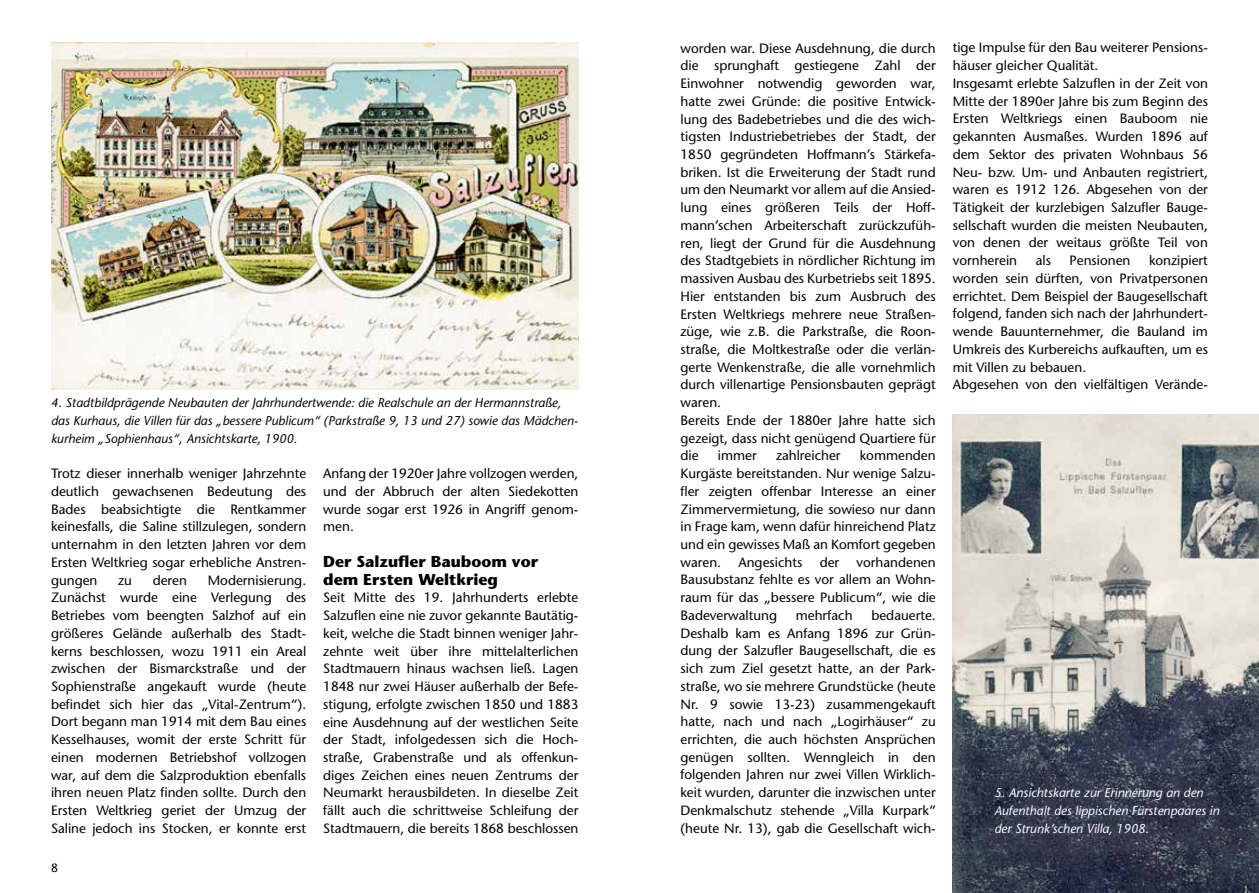
<style>
.page{position:relative;width:1259px;height:893px;background:#fff}
.page>*{position:absolute;margin:0;border:0;box-sizing:border-box;transform-origin:0 0}
.t1{font:700 15.75px/17.7px "Stone Sans";color:#000}
.t2{font:13.5px/17.7px "Stone Sans";color:#000;text-align:justify}
.t3{font:italic 12.75px/17.7px "Stone Sans";color:#000}
.t4{font:italic 12.75px/17.7px "Stone Sans";color:#fff}
.t5{font:12px "Stone Sans";color:#000}
</style>
<div class="page">
<img style="left:51px;top:43px;width:527px;height:347px">
<img style="left:952px;top:415px;width:307px;height:478px">
<p class="t3" style="left:51px;top:394px;width:528px">4. Stadtbildprägende Neubauten der Jahrhundertwende: die Realschule an der Hermannstraße, das Kurhaus, die Villen für das „bessere Publicum“ (Parkstraße 9, 13 und 27) sowie das Mädchen&shy;kurheim „Sophienhaus“, Ansichtskarte, 1900.</p>
<p class="t2" style="left:51px;top:465px;width:257px">Trotz dieser innerhalb weniger Jahrzehnte deutlich gewachsenen Bedeutung des Bades beabsichtigte die Rentkammer keinesfalls, die Saline stillzulegen, sondern unternahm in den letzten Jahren vor dem Ersten Weltkrieg sogar erhebliche Anstren&shy;gungen</p>
<p class="t2" style="left:51px;top:571px;width:257px;text-indent:157px">Modernisierung.<br>Zunächst wurde eine Verlegung des Betriebes vom beengten Salzhof auf ein größeres Gelände außerhalb des Stadt&shy;kerns beschlossen, wozu 1911 ein Areal zwischen der Bismarckstraße und der Sophienstraße angekauft wurde (heute befindet sich hier das „Vital-Zentrum“).<br>Dort begann man 1914 mit dem Bau eines Kesselhauses, womit der erste Schritt für einen modernen Betriebshof vollzogen war, auf dem die Salzproduktion ebenfalls ihren neuen Platz finden sollte. Durch den Ersten Weltkrieg geriet der Umzug der Saline jedoch ins Stocken, er konnte erst</p>
<p class="t2" style="left:118px;top:571px;width:15px">zu</p>
<p class="t2" style="left:153px;top:571px;width:36px">deren</p>
<p class="t5" style="left:51px;top:860px;width:8px">8</p>
<p class="t2" style="left:323px;top:465px;width:257px">Anfang der 1920er Jahre vollzogen werden, und der Abbruch der alten Siedekotten wurde sogar erst 1926 in Angriff genom&shy;men.</p>
<p class="t1" style="left:323px;top:553px;width:216px">Der Salzufler Bauboom vor dem Ersten Weltkrieg</p>
<p class="t2" style="left:323px;top:589px;width:257px">Seit Mitte des 19. Jahrhunderts erlebte Salzuflen eine nie zuvor gekannte Bautätig&shy;keit, welche die Stadt binnen weniger Jahr&shy;zehnte weit über ihre mittelalterlichen Stadtmauern hinaus wachsen ließ. Lagen 1848 nur zwei Häuser außerhalb der Befe&shy;stigung, erfolgte zwischen 1850 und 1883 eine Ausdehnung auf der westlichen Seite der Stadt, infolgedessen sich die Hoch&shy;straße, Grabenstraße und als offenkun&shy;diges Zeichen eines neuen Zentrums der Neumarkt herausbildeten. In dieselbe Zeit fällt auch die schrittweise Schleifung der Stadtmauern, die bereits 1868 beschlossen</p>
<p class="t2" style="left:680px;top:39px;width:257px;text-align:left">worden war. Diese Ausdehnung, die durch die sprunghaft gestiegene Zahl der Einwohner notwendig geworden war, hatte zwei Gründe: die positive Entwick&shy;lung des Badebetriebes und die des wich&shy;tigsten Industriebetriebes der Stadt, der 1850 gegründeten Hoffmann’s Stärkefa&shy;briken. Ist die Erweiterung der Stadt rund um den Neumarkt vor allem auf die Ansied&shy;lung eines größeren Teils der Hoff&shy;mann’schen Arbeiterschaft zurückzufüh&shy;ren, liegt der Grund für die Ausdehnung des Stadtgebiets in nördlicher Richtung im massiven Ausbau des Kurbetriebs seit 1895.<br>Hier entstanden bis zum Ausbruch des Ersten Weltkriegs mehrere neue Straßen&shy;züge, wie z.B. die Parkstraße, die Roon&shy;straße, die Moltkestraße oder die verlän&shy;gerte Wenkenstraße, die alle vornehmlich durch villenartige Pensionsbauten geprägt waren.<br>Bereits Ende der 1880er Jahre hatte sich gezeigt, dass nicht genügend Quartiere für die</p>
<p class="t2" style="left:680px;top:447px;width:257px;text-indent:179px">kommenden Kurgäste bereitstanden. Nur wenige Salzu&shy;fler zeigten offenbar Interesse an einer Zimmervermietung, die sowieso nur dann in Frage kam, wenn dafür hinreichend Platz und ein gewisses Maß an Komfort gegeben waren.</p>
<p class="t2" style="left:718px;top:447px;width:40px">immer</p>
<p class="t2" style="left:776px;top:447px;width:66px">zahlreicher</p>
<p class="t2" style="left:680px;top:553px;width:257px;text-indent:176px">vorhandenen Bausubstanz fehlte es vor allem an Wohn&shy;raum für das „bessere Publicum“, wie die Badeverwaltung</p>
<p class="t2" style="left:738px;top:553px;width:65px">Angesichts</p>
<p class="t2" style="left:819px;top:553px;width:21px">der</p>
<p class="t2" style="left:680px;top:606px;width:257px;text-indent:191px">bedauerte.<br>Deshalb kam es Anfang 1896 zur Grün&shy;dung der Salzufler Baugesellschaft, die es sich zum Ziel gesetzt hatte, an der Park&shy;straße, wo sie mehrere Grundstücke (heute Nr. 9 sowie 13-23) zusammengekauft hatte, nach und nach „Logirhäuser“ zu errichten, die auch höchsten Ansprüchen genügen sollten. Wenngleich in den folgenden Jahren nur zwei Villen Wirklich&shy;keit wurden, darunter die inzwischen unter Denkmalschutz stehende „Villa Kurpark“ (heute Nr. 13), gab die Gesellschaft wich-</p>
<p class="t2" style="left:796px;top:606px;width:58px">mehrfach</p>
<p class="t2" style="left:952px;top:39px;width:257px;text-align:left">tige Impulse für den Bau weiterer Pensions&shy;häuser gleicher Qualität.<br>Insgesamt erlebte Salzuflen in der Zeit von Mitte der 1890er Jahre bis zum Beginn des Ersten Weltkriegs einen Bauboom nie gekannten Ausmaßes. Wurden 1896 auf dem Sektor des privaten Wohnbaus 56<br>Neu- bzw. Um- und Anbauten registriert, waren es 1912 126. Abgesehen von der Tätigkeit der kurzlebigen Salzufler Bauge&shy;sellschaft wurden die meisten Neubauten, von denen der weitaus größte Teil von vornherein</p>
<p class="t2" style="left:952px;top:252px;width:257px;text-align:left;text-indent:196px">konzipiert worden sein dürften, von Privatpersonen errichtet. Dem Beispiel der Baugesellschaft folgend, fanden sich nach der Jahrhundert&shy;wende Bauunternehmer, die Bauland im Umkreis des Kurbereichs aufkauften, um es mit Villen zu bebauen.<br>Abgesehen von den vielfältigen Verände-</p>
<p class="t2" style="left:1035px;top:252px;width:17px">als</p>
<p class="t2" style="left:1069px;top:252px;width:62px">Pensionen</p>
<p class="t4" style="left:994px;top:784px;width:227px">5. Ansichtskarte zur Erinnerung an den<br>Aufenthalt des lippischen Fürstenpaares in der Strunk’schen Villa, 1908.</p>
</div>
